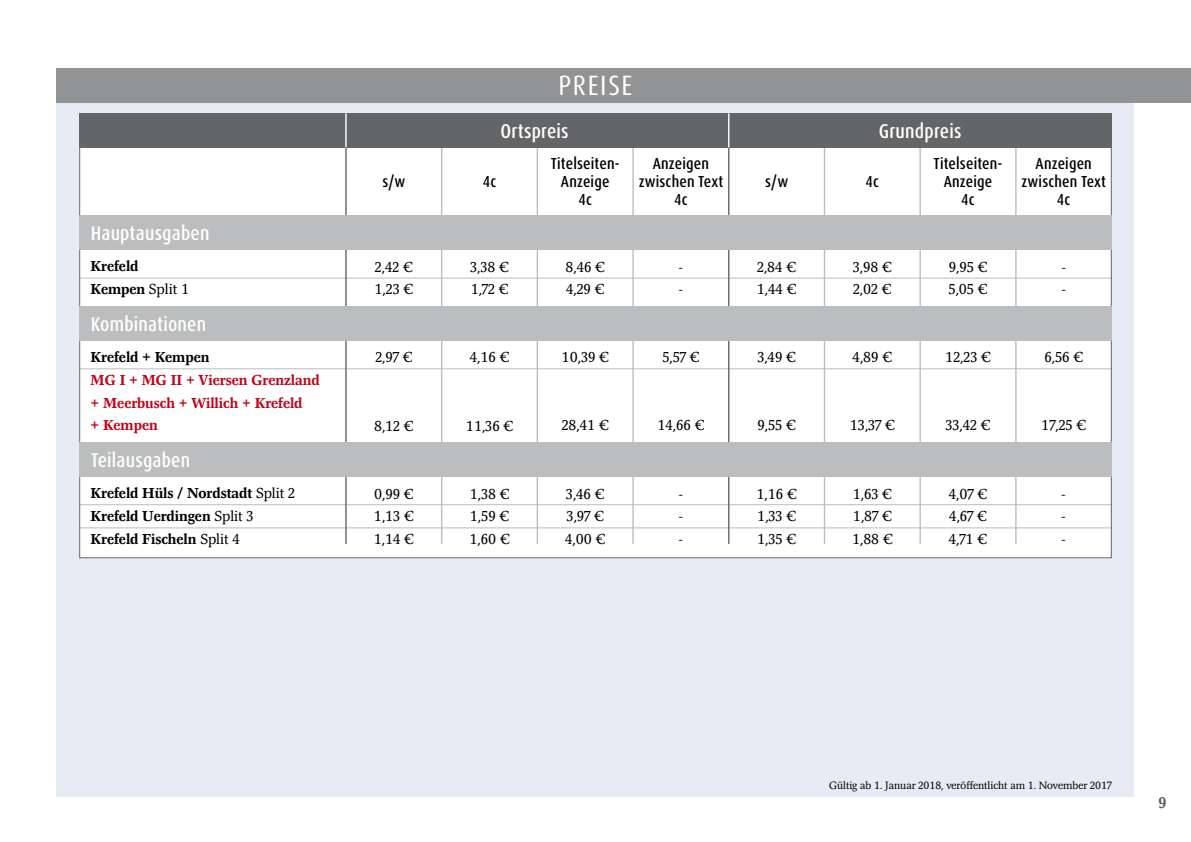
<style>
.page{position:relative;width:1191px;height:842px;background:#fff}
.page>*{position:absolute;margin:0;border:0;box-sizing:border-box;transform-origin:0 0}
.t1{font:condensed 28px "Dax OT";letter-spacing:.06em;color:#fff}
.t2{font:500 condensed 20px "Dax OT";letter-spacing:.01em;color:#fff}
.t3{font:500 condensed 16px/18px "Dax OT";letter-spacing:.01em;color:#000;text-align:center}
.t4{font:700 16px "Magna EF";color:#58585a}
.t5{font:300 15px/22.6px "Magna EF";color:#000}
.t6{font:700 15px/22.6px "Magna EF";color:#000}
.t7{font:700 15px/22.6px "Magna EF";color:#c00418}
.t8{font:300 11px "Magna EF";color:#000}
.s1{font-weight:300}
</style>
<div class="page">
<div style="left:57px;top:98px;width:1077px;height:699px;background:#e6ebf6"></div>
<div style="left:57px;top:68px;width:1134px;height:34px;background:#929395"></div>
<div style="left:80px;top:114px;width:1031px;height:444px;background:#fff"></div>
<hr style="left:80px;top:527px;width:1031px;height:1px;background:#bbbdbe">
<hr style="left:80px;top:504px;width:1031px;height:1px;background:#bbbdbe">
<hr style="left:80px;top:368px;width:1031px;height:1px;background:#bbbdbe">
<hr style="left:80px;top:278px;width:1031px;height:1px;background:#bbbdbe">
<hr style="left:441px;top:147px;width:1px;height:397px;background:#bbbdbe">
<hr style="left:536px;top:147px;width:2px;height:397px;background:#bbbdbe">
<hr style="left:632px;top:147px;width:2px;height:397px;background:#bbbdbe">
<hr style="left:823px;top:147px;width:2px;height:397px;background:#bbbdbe">
<hr style="left:919px;top:147px;width:2px;height:397px;background:#bbbdbe">
<hr style="left:1015px;top:147px;width:1px;height:397px;background:#bbbdbe">
<div style="left:79px;top:113px;width:1032px;height:34px;background:#646567"></div>
<hr style="left:345px;top:113px;width:2px;height:431px;background:#646567">
<hr style="left:728px;top:113px;width:1px;height:431px;background:#646567">
<hr style="left:728px;top:113px;width:1px;height:34px;background:#fff">
<hr style="left:345px;top:113px;width:2px;height:34px;background:#fff">
<div style="left:79px;top:215px;width:1032px;height:34px;background:#bbbdbe"></div>
<div style="left:79px;top:306px;width:1032px;height:34px;background:#bbbdbe"></div>
<div style="left:79px;top:442px;width:1032px;height:34px;background:#bbbdbe"></div>
<h2 class="t2" style="left:91px;top:220px;width:120px">Hauptausgaben</h2>
<p class="t6" style="left:91px;top:256px;width:100px">Krefeld<br>Kempen <span class="s1">Split 1</span></p>
<h2 class="t2" style="left:91px;top:311px;width:117px">Kombinationen</h2>
<p class="t6" style="left:91px;top:347px;width:120px">Krefeld + Kempen</p>
<p class="t7" style="left:91px;top:369px;width:230px">MG I + MG II + Viersen Grenzland + Meerbusch + Willich + Krefeld<br>+ Kempen</p>
<h2 class="t2" style="left:91px;top:447px;width:101px">Teilausgaben</h2>
<p class="t6" style="left:91px;top:483px;width:206px">Krefeld Hüls / Nordstadt <span class="s1">Split 2<br></span>Krefeld Uerdingen <span class="s1">Split 3<br></span>Krefeld Fischeln <span class="s1">Split 4</span></p>
<h1 class="t1" style="left:558px;top:67px;width:76px">PREISE</h1>
<h2 class="t2" style="left:500px;top:118px;width:70px">Ortspreis</h2>
<h2 class="t2" style="left:879px;top:118px;width:84px">Grundpreis</h2>
<p class="t3" style="left:382px;top:173px;width:25px">s/w</p>
<p class="t3" style="left:483px;top:173px;width:15px">4c</p>
<p class="t3" style="left:551px;top:155px;width:70px">Titelseiten-<br>Anzeige<br>4c</p>
<p class="t3" style="left:638px;top:155px;width:86px">Anzeigen zwischen Text<br>4c</p>
<p class="t3" style="left:765px;top:173px;width:25px">s/w</p>
<p class="t3" style="left:865px;top:173px;width:15px">4c</p>
<p class="t3" style="left:933px;top:155px;width:70px">Titelseiten-<br>Anzeige<br>4c</p>
<p class="t3" style="left:1021px;top:155px;width:86px">Anzeigen zwischen Text<br>4c</p>
<p class="t5" style="left:374px;top:256px;width:40px">2,42 €<br>1,23 €</p>
<p class="t5" style="left:470px;top:256px;width:40px">3,38 €<br>1,72 €</p>
<p class="t5" style="left:565px;top:256px;width:41px">8,46 €<br>4,29 €</p>
<p class="t5" style="left:679px;top:256px;width:5px">- -</p>
<p class="t5" style="left:757px;top:256px;width:41px">2,84 €<br>1,44 €</p>
<p class="t5" style="left:853px;top:256px;width:40px">3,98 €<br>2,02 €</p>
<p class="t5" style="left:948px;top:256px;width:40px">9,95 €<br>5,05 €</p>
<p class="t5" style="left:1062px;top:256px;width:5px">- -</p>
<p class="t5" style="left:375px;top:347px;width:38px">2,97 €</p>
<p class="t5" style="left:470px;top:347px;width:41px">4,16 €</p>
<p class="t5" style="left:561px;top:347px;width:49px">10,39 €</p>
<p class="t5" style="left:662px;top:347px;width:39px">5,57 €</p>
<p class="t5" style="left:757px;top:347px;width:40px">3,49 €</p>
<p class="t5" style="left:852px;top:347px;width:41px">4,89 €</p>
<p class="t5" style="left:945px;top:347px;width:47px">12,23 €</p>
<p class="t5" style="left:1044px;top:347px;width:40px">6,56 €</p>
<p class="t5" style="left:374px;top:415px;width:41px">8,12 €</p>
<p class="t5" style="left:466px;top:415px;width:49px">11,36 €</p>
<p class="t5" style="left:562px;top:415px;width:48px">28,41 €</p>
<p class="t5" style="left:657px;top:415px;width:48px">14,66 €</p>
<p class="t5" style="left:757px;top:415px;width:40px">9,55 €</p>
<p class="t5" style="left:850px;top:415px;width:46px">13,37 €</p>
<p class="t5" style="left:945px;top:415px;width:46px">33,42 €</p>
<p class="t5" style="left:1041px;top:415px;width:46px">17,25 €</p>
<p class="t5" style="left:374px;top:483px;width:42px;text-align:justify">0,99 € 1,13 € 1,14 €</p>
<p class="t5" style="left:469px;top:483px;width:42px;text-align:justify">1,38 € 1,59 € 1,60 €</p>
<p class="t5" style="left:565px;top:483px;width:42px;text-align:justify">3,46 € 3,97 € 4,00 €</p>
<p class="t5" style="left:679px;top:483px;width:5px;text-align:justify">- - -</p>
<p class="t5" style="left:756px;top:483px;width:42px;text-align:justify">1,16 € 1,33 € 1,35 €</p>
<p class="t5" style="left:852px;top:483px;width:42px;text-align:justify">1,63 € 1,87 € 1,88 €</p>
<p class="t5" style="left:949px;top:483px;width:40px;text-align:justify">4,07 € 4,67 € 4,71 €</p>
<p class="t5" style="left:1062px;top:483px;width:5px;text-align:justify">- - -</p>
<p class="t8" style="left:829px;top:780px;width:284px">Gültig ab 1. Januar 2018, veröffentlicht am 1. November 2017</p>
<p class="t4" style="left:1158px;top:794px;width:10px">9</p>
</div>
